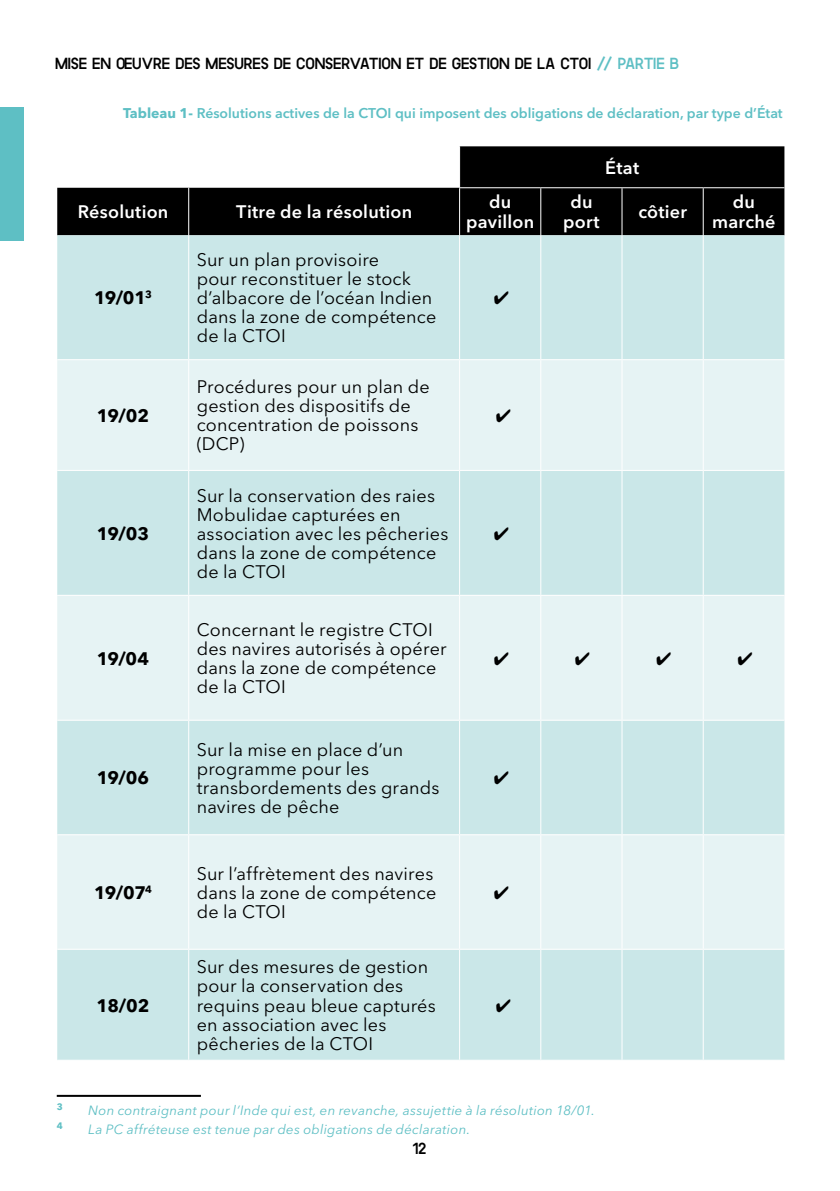
<style>
.page{position:relative;width:840px;height:1191px;background:#fff}
.page>*{position:absolute;margin:0;border:0;box-sizing:border-box;transform-origin:0 0}
.t1{font:18px/19px "Avenir Next LT Pro";letter-spacing:.01em;color:#000}
.t2{font:600 18px/20.4px "Avenir Next LT Pro";letter-spacing:.015em;color:#fff;text-align:center}
.t3{font:700 18px "Avenir Next LT Pro";letter-spacing:-.03em;color:#000}
.t4{font:16px "koliko";letter-spacing:.015em;color:#000}
.t5{font:600 14px "Avenir Next LT Pro";color:#5ebfc4}
.t6{font:italic 13.4px "Avenir Next LT Pro";letter-spacing:.02em;color:#5ebfc4}
.t7{font:700 9.4px "Avenir Next LT Pro";color:#5ebfc4}
.s1{color:#5ebfc4}
.s2{font-weight:700}
</style>
<div class="page">
<svg style="left:57px;top:146px;width:727px;height:89px;fill:#000"></svg>
<div style="left:57px;top:235px;width:727px;height:824px;background:#cae7e8"></div>
<svg style="left:57px;top:360px;width:727px;height:588px;background:#daeeef"></svg>
<hr style="left:459px;top:146px;width:1px;height:41px;background:#fff">
<hr style="left:188px;top:188px;width:1px;height:47px;background:#fff">
<hr style="left:459px;top:187px;width:81px;height:1px;background:#fff">
<hr style="left:459px;top:188px;width:1px;height:47px;background:#fff">
<hr style="left:540px;top:187px;width:81px;height:1px;background:#fff">
<hr style="left:540px;top:188px;width:1px;height:47px;background:#fff">
<hr style="left:621px;top:187px;width:81px;height:1px;background:#fff">
<hr style="left:621px;top:188px;width:1px;height:47px;background:#fff">
<hr style="left:702px;top:187px;width:82px;height:1px;background:#fff">
<hr style="left:702px;top:188px;width:1px;height:47px;background:#fff">
<hr style="left:57px;top:359px;width:132px;height:1px;background:#fff">
<hr style="left:189px;top:359px;width:270px;height:1px;background:#fff">
<hr style="left:459px;top:359px;width:81px;height:1px;background:#fff">
<hr style="left:540px;top:359px;width:81px;height:1px;background:#fff">
<hr style="left:621px;top:359px;width:81px;height:1px;background:#fff">
<hr style="left:702px;top:359px;width:82px;height:1px;background:#fff">
<hr style="left:57px;top:470px;width:132px;height:1px;background:#fff">
<hr style="left:189px;top:470px;width:270px;height:1px;background:#fff">
<hr style="left:459px;top:470px;width:81px;height:1px;background:#fff">
<hr style="left:540px;top:470px;width:81px;height:1px;background:#fff">
<hr style="left:621px;top:470px;width:81px;height:1px;background:#fff">
<hr style="left:702px;top:470px;width:82px;height:1px;background:#fff">
<hr style="left:57px;top:595px;width:132px;height:1px;background:#fff">
<hr style="left:189px;top:595px;width:270px;height:1px;background:#fff">
<hr style="left:459px;top:595px;width:81px;height:1px;background:#fff">
<hr style="left:540px;top:595px;width:81px;height:1px;background:#fff">
<hr style="left:621px;top:595px;width:81px;height:1px;background:#fff">
<hr style="left:702px;top:595px;width:82px;height:1px;background:#fff">
<hr style="left:57px;top:719px;width:132px;height:1px;background:#fff">
<hr style="left:189px;top:719px;width:270px;height:1px;background:#fff">
<hr style="left:459px;top:719px;width:81px;height:1px;background:#fff">
<hr style="left:540px;top:719px;width:81px;height:1px;background:#fff">
<hr style="left:621px;top:719px;width:81px;height:1px;background:#fff">
<hr style="left:702px;top:719px;width:82px;height:1px;background:#fff">
<hr style="left:57px;top:834px;width:132px;height:1px;background:#fff">
<hr style="left:189px;top:834px;width:270px;height:1px;background:#fff">
<hr style="left:459px;top:834px;width:81px;height:1px;background:#fff">
<hr style="left:540px;top:834px;width:81px;height:1px;background:#fff">
<hr style="left:621px;top:834px;width:81px;height:1px;background:#fff">
<hr style="left:702px;top:834px;width:82px;height:1px;background:#fff">
<hr style="left:57px;top:948px;width:132px;height:1px;background:#fff">
<hr style="left:189px;top:948px;width:270px;height:1px;background:#fff">
<hr style="left:459px;top:948px;width:81px;height:1px;background:#fff">
<hr style="left:540px;top:948px;width:81px;height:1px;background:#fff">
<hr style="left:621px;top:948px;width:81px;height:1px;background:#fff">
<hr style="left:702px;top:948px;width:82px;height:1px;background:#fff">
<hr style="left:188px;top:235px;width:1px;height:124px;background:#fff">
<hr style="left:459px;top:235px;width:1px;height:124px;background:#fff">
<hr style="left:540px;top:235px;width:1px;height:124px;background:#fff">
<hr style="left:621px;top:235px;width:1px;height:124px;background:#fff">
<hr style="left:702px;top:235px;width:1px;height:124px;background:#fff">
<hr style="left:188px;top:360px;width:1px;height:110px;background:#fff">
<hr style="left:459px;top:360px;width:1px;height:110px;background:#fff">
<hr style="left:540px;top:360px;width:1px;height:110px;background:#fff">
<hr style="left:621px;top:360px;width:1px;height:110px;background:#fff">
<hr style="left:702px;top:360px;width:1px;height:110px;background:#fff">
<hr style="left:188px;top:471px;width:1px;height:124px;background:#fff">
<hr style="left:459px;top:471px;width:1px;height:124px;background:#fff">
<hr style="left:540px;top:471px;width:1px;height:124px;background:#fff">
<hr style="left:621px;top:471px;width:1px;height:124px;background:#fff">
<hr style="left:702px;top:471px;width:1px;height:124px;background:#fff">
<hr style="left:188px;top:596px;width:1px;height:123px;background:#fff">
<hr style="left:459px;top:596px;width:1px;height:123px;background:#fff">
<hr style="left:540px;top:596px;width:1px;height:123px;background:#fff">
<hr style="left:621px;top:596px;width:1px;height:123px;background:#fff">
<hr style="left:702px;top:596px;width:1px;height:123px;background:#fff">
<hr style="left:188px;top:720px;width:1px;height:114px;background:#fff">
<hr style="left:459px;top:720px;width:1px;height:114px;background:#fff">
<hr style="left:540px;top:720px;width:1px;height:114px;background:#fff">
<hr style="left:621px;top:720px;width:1px;height:114px;background:#fff">
<hr style="left:702px;top:720px;width:1px;height:114px;background:#fff">
<hr style="left:188px;top:835px;width:1px;height:113px;background:#fff">
<hr style="left:459px;top:835px;width:1px;height:113px;background:#fff">
<hr style="left:540px;top:835px;width:1px;height:113px;background:#fff">
<hr style="left:621px;top:835px;width:1px;height:113px;background:#fff">
<hr style="left:702px;top:835px;width:1px;height:113px;background:#fff">
<hr style="left:188px;top:949px;width:1px;height:110px;background:#fff">
<hr style="left:459px;top:949px;width:1px;height:110px;background:#fff">
<hr style="left:540px;top:949px;width:1px;height:110px;background:#fff">
<hr style="left:621px;top:949px;width:1px;height:110px;background:#fff">
<hr style="left:702px;top:949px;width:1px;height:110px;background:#fff">
<hr style="left:57px;top:1094px;width:144px;height:2px;background:#000">
<div style="left:0;top:108px;width:24px;height:133px;background:#5ebfc4"></div>
<svg style="left:494px;top:291px;width:14px;height:13px"></svg>
<svg style="left:496px;top:409px;width:14px;height:13px"></svg>
<svg style="left:494px;top:527px;width:14px;height:13px"></svg>
<svg style="left:494px;top:651px;width:14px;height:13px"></svg>
<svg style="left:575px;top:651px;width:14px;height:13px"></svg>
<svg style="left:656px;top:651px;width:14px;height:13px"></svg>
<svg style="left:737px;top:651px;width:14px;height:13px"></svg>
<svg style="left:494px;top:771px;width:14px;height:13px"></svg>
<svg style="left:494px;top:886px;width:14px;height:13px"></svg>
<svg style="left:496px;top:998px;width:14px;height:13px"></svg>
<p class="t4" style="left:56px;top:54px;width:624px">MISE EN OEUVRE DES MESURES DE CONSERVATION ET DE GESTION DE LA CTOI <span class="s1">// PARTIE B</span></p>
<p class="t5" style="left:123px;top:105px;width:660px"><span class="s2">Tableau 1-</span> Résolutions actives de la CTOI qui imposent des obligations de déclaration, par type d’État</p>
<p class="t2" style="left:604px;top:157px;width:36px">État</p>
<p class="t2" style="left:78px;top:202px;width:92px">Résolution</p>
<p class="t2" style="left:236px;top:202px;width:177px">Titre de la résolution</p>
<p class="t2" style="left:466px;top:191px;width:69px">du pavillon</p>
<p class="t2" style="left:563px;top:191px;width:38px">du port</p>
<p class="t2" style="left:638px;top:202px;width:50px">côtier</p>
<p class="t2" style="left:711px;top:191px;width:65px">du marché</p>
<p class="t3" style="left:94px;top:287px;width:59px">19/01<sup>3</sup></p>
<p class="t3" style="left:97px;top:404px;width:54px">19/02</p>
<p class="t3" style="left:97px;top:522px;width:54px">19/03</p>
<p class="t3" style="left:97px;top:647px;width:54px">19/04</p>
<p class="t3" style="left:97px;top:767px;width:54px">19/06</p>
<p class="t3" style="left:94px;top:881px;width:59px">19/07<sup>4</sup></p>
<p class="t3" style="left:96px;top:994px;width:54px">18/02</p>
<p class="t1" style="left:197px;top:250px;width:241px">Sur un plan provisoire<br>pour reconstituer le stock d’albacore de l’océan Indien dans la zone de compétence de la CTOI</p>
<p class="t1" style="left:197px;top:377px;width:234px">Procédures pour un plan de gestion des dispositifs de concentration de poissons (DCP)</p>
<p class="t1" style="left:197px;top:485px;width:253px">Sur la conservation des raies<br>Mobulidae capturées en association avec les pêcheries dans la zone de compétence de la CTOI</p>
<p class="t1" style="left:197px;top:620px;width:251px">Concernant le registre CTOI des navires autorisés à opérer dans la zone de compétence de la CTOI</p>
<p class="t1" style="left:197px;top:740px;width:244px">Sur la mise en place d’un programme pour les transbordements des grands navires de pêche</p>
<p class="t1" style="left:197px;top:864px;width:241px">Sur l’affrètement des navires dans la zone de compétence de la CTOI</p>
<p class="t1" style="left:197px;top:957px;width:240px">Sur des mesures de gestion pour la conservation des requins peau bleue capturés en association avec les pêcheries de la CTOI</p>
<p class="t7" style="left:57px;top:1100px;width:8px">3</p>
<p class="t6" style="left:88px;top:1102px;width:508px">Non contraignant pour l’Inde qui est, en revanche, assujettie à la résolution 18/01.</p>
<p class="t7" style="left:57px;top:1119px;width:8px">4</p>
<p class="t6" style="left:88px;top:1121px;width:383px">La PC affréteuse est tenue par des obligations de déclaration.</p>
<p class="t4" style="left:413px;top:1139px;width:15px">12</p>
</div>
